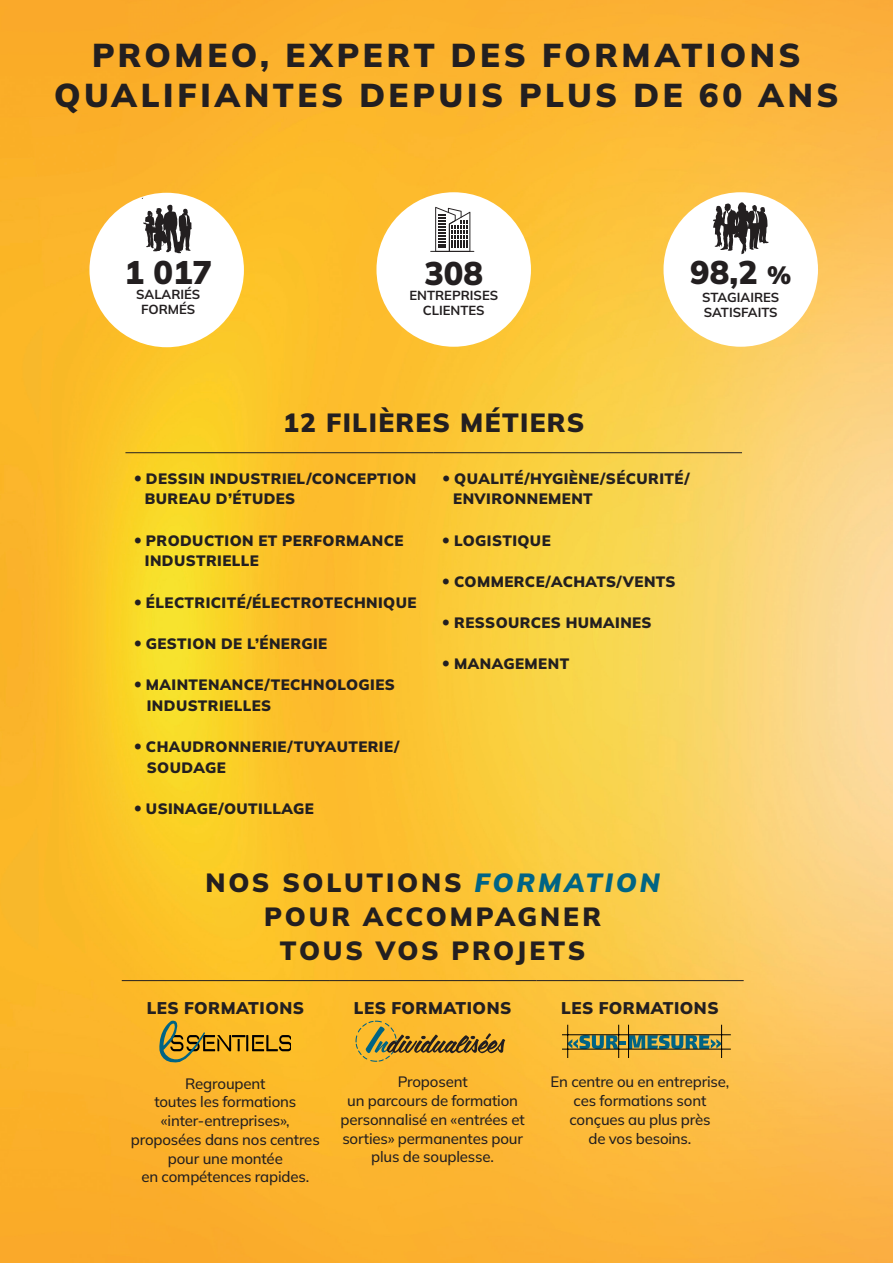
<style>
.page{position:relative;width:893px;height:1263px;background:#fff}
.page>*{position:absolute;margin:0;border:0;box-sizing:border-box;transform-origin:0 0}
.t1{font:900 33px "Mulish";letter-spacing:.105em;color:#231f20}
.t2{font:900 32.7px "Mulish";color:#231f20}
.t3{font:900 26.25px "Mulish";letter-spacing:.09em;color:#231f20}
.t4{font:900 26.25px "Mulish";letter-spacing:.05em;color:#231f20}
.t5{font:900 16.8px "Mulish";letter-spacing:.03em;color:#231f20}
.t6{font:900 15px/20.7px "Mulish";letter-spacing:.03em;color:#231f20}
.t7{font:500 15px/18.8px "Mulish";letter-spacing:-.01em;color:#231f20;text-align:center}
.t8{font:700 13.05px "Mulish";color:#231f20}
.s1{font-size:25.05px}
.s2{font-style:italic;color:#016484}
</style>
<div class="page">
<img style="left:0;top:0;width:893px;height:1263px">
<hr style="left:125px;top:452px;width:309px;height:1px;background:#231f20">
<hr style="left:434px;top:452px;width:308px;height:1px;background:#231f20">
<div style="left:663px;top:192px;width:155px;height:155px;background:#fff;border-radius:50%"></div>
<svg style="left:713px;top:202px;width:56px;height:52px"></svg>
<div style="left:376px;top:192px;width:155px;height:155px;background:#fff;border-radius:50%"></div>
<svg style="left:435px;top:207px;width:35px;height:44px"></svg>
<hr style="left:430px;top:251px;width:44px;height:1px;background:#231f20">
<div style="left:89px;top:193px;width:155px;height:154px;background:#fff;border-radius:50%"></div>
<svg style="left:143px;top:205px;width:49px;height:48px"></svg>
<hr style="left:122px;top:980px;width:207px;height:1px;background:#231f20">
<hr style="left:329px;top:980px;width:207px;height:1px;background:#231f20">
<hr style="left:536px;top:980px;width:208px;height:1px;background:#231f20">
<svg style="left:159px;top:1021px;width:132px;height:41px;background:#cc9e29"></svg>
<svg style="left:355px;top:1020px;width:150px;height:42px;background:#ce9e31"></svg>
<svg style="left:568px;top:1035px;width:153px;height:14px;background:#658463"></svg>
<hr style="left:721px;top:1025px;width:1px;height:33px;background:#000001">
<hr style="left:628px;top:1025px;width:1px;height:33px;background:#000001">
<hr style="left:618px;top:1025px;width:1px;height:33px;background:#000001">
<hr style="left:567px;top:1025px;width:1px;height:33px;background:#000001">
<hr style="left:562px;top:1049px;width:168px;height:1px;background:#000001">
<hr style="left:562px;top:1034px;width:168px;height:1px;background:#000001">
<svg style="left:135px;top:475px;width:6px;height:6px"></svg>
<svg style="left:135px;top:537px;width:6px;height:6px"></svg>
<svg style="left:135px;top:599px;width:6px;height:6px"></svg>
<svg style="left:135px;top:640px;width:6px;height:6px"></svg>
<svg style="left:135px;top:682px;width:6px;height:5px"></svg>
<svg style="left:135px;top:743px;width:6px;height:6px"></svg>
<svg style="left:135px;top:805px;width:6px;height:6px"></svg>
<svg style="left:443px;top:475px;width:6px;height:6px"></svg>
<svg style="left:443px;top:537px;width:6px;height:6px"></svg>
<svg style="left:443px;top:578px;width:6px;height:6px"></svg>
<svg style="left:443px;top:620px;width:6px;height:6px"></svg>
<svg style="left:443px;top:661px;width:6px;height:6px"></svg>
<p class="t1" style="left:92px;top:33px;width:710px">PROMEO, EXPERT DES FORMATIONS</p>
<p class="t1" style="left:54px;top:73px;width:786px">QUALIFIANTES DEPUIS PLUS DE 60 ANS</p>
<p class="t2" style="left:124px;top:250px;width:89px">1 017</p>
<p class="t8" style="left:136px;top:285px;width:66px">SALARIÉS</p>
<p class="t8" style="left:141px;top:300px;width:56px">FORMÉS</p>
<p class="t2" style="left:424px;top:251px;width:60px">308</p>
<p class="t8" style="left:409px;top:286px;width:90px">ENTREPRISES</p>
<p class="t8" style="left:423px;top:301px;width:63px">CLIENTES</p>
<p class="t2" style="left:690px;top:250px;width:103px">98,2 <span class="s1">%</span></p>
<p class="t8" style="left:702px;top:288px;width:79px">STAGIAIRES</p>
<p class="t8" style="left:704px;top:303px;width:75px">SATISFAITS</p>
<p class="t4" style="left:283px;top:405px;width:303px">12 FILIÈRES MÉTIERS</p>
<p class="t6" style="left:146px;top:468px;width:272px">DESSIN INDUSTRIEL/CONCEPTION</p>
<p class="t6" style="left:145px;top:488px;width:152px">BUREAU D’ÉTUDES</p>
<p class="t6" style="left:145px;top:529px;width:260px">PRODUCTION ET PERFORMANCE<br>INDUSTRIELLE</p>
<p class="t6" style="left:146px;top:591px;width:272px">ÉLECTRICITÉ/ÉLECTROTECHNIQUE</p>
<p class="t6" style="left:146px;top:633px;width:183px">GESTION DE L’ÉNERGIE</p>
<p class="t6" style="left:146px;top:674px;width:250px">MAINTENANCE/TECHNOLOGIES<br>INDUSTRIELLES</p>
<p class="t6" style="left:146px;top:736px;width:255px">CHAUDRONNERIE/TUYAUTERIE/<br>SOUDAGE</p>
<p class="t6" style="left:146px;top:798px;width:169px">USINAGE/OUTILLAGE</p>
<p class="t6" style="left:454px;top:468px;width:237px">QUALITÉ/HYGIÈNE/SÉCURITÉ/</p>
<p class="t6" style="left:453px;top:488px;width:141px">ENVIRONNEMENT</p>
<p class="t6" style="left:454px;top:529px;width:98px">LOGISTIQUE</p>
<p class="t6" style="left:454px;top:571px;width:223px">COMMERCE/ACHATS/VENTS</p>
<p class="t6" style="left:454px;top:612px;width:199px">RESSOURCES HUMAINES</p>
<p class="t6" style="left:454px;top:653px;width:116px">MANAGEMENT</p>
<p class="t3" style="left:205px;top:865px;width:456px">NOS SOLUTIONS <span class="s2">FORMATION</span></p>
<p class="t3" style="left:264px;top:898px;width:338px">POUR ACCOMPAGNER</p>
<p class="t3" style="left:280px;top:932px;width:307px">TOUS VOS PROJETS</p>
<p class="t5" style="left:147px;top:996px;width:159px">LES FORMATIONS</p>
<p class="t5" style="left:354px;top:996px;width:159px">LES FORMATIONS</p>
<p class="t5" style="left:561px;top:996px;width:159px">LES FORMATIONS</p>
<p class="t7" style="left:185px;top:1073px;width:82px">Regroupent</p>
<p class="t7" style="left:154px;top:1092px;width:144px">toutes les formations</p>
<p class="t7" style="left:161px;top:1111px;width:130px">«inter-entreprises»,</p>
<p class="t7" style="left:131px;top:1130px;width:190px">proposées dans nos centres pour une montée</p>
<p class="t7" style="left:142px;top:1167px;width:169px">en compétences rapides.</p>
<p class="t7" style="left:398px;top:1072px;width:71px">Proposent</p>
<p class="t7" style="left:341px;top:1091px;width:186px">un parcours de formation personnalisé en «entrées et sorties» permanentes pour plus de souplesse.</p>
<p class="t7" style="left:551px;top:1072px;width:180px">En centre ou en entreprise, ces formations sont conçues au plus près</p>
<p class="t7" style="left:589px;top:1128px;width:104px">de vos besoins.</p>
</div>
